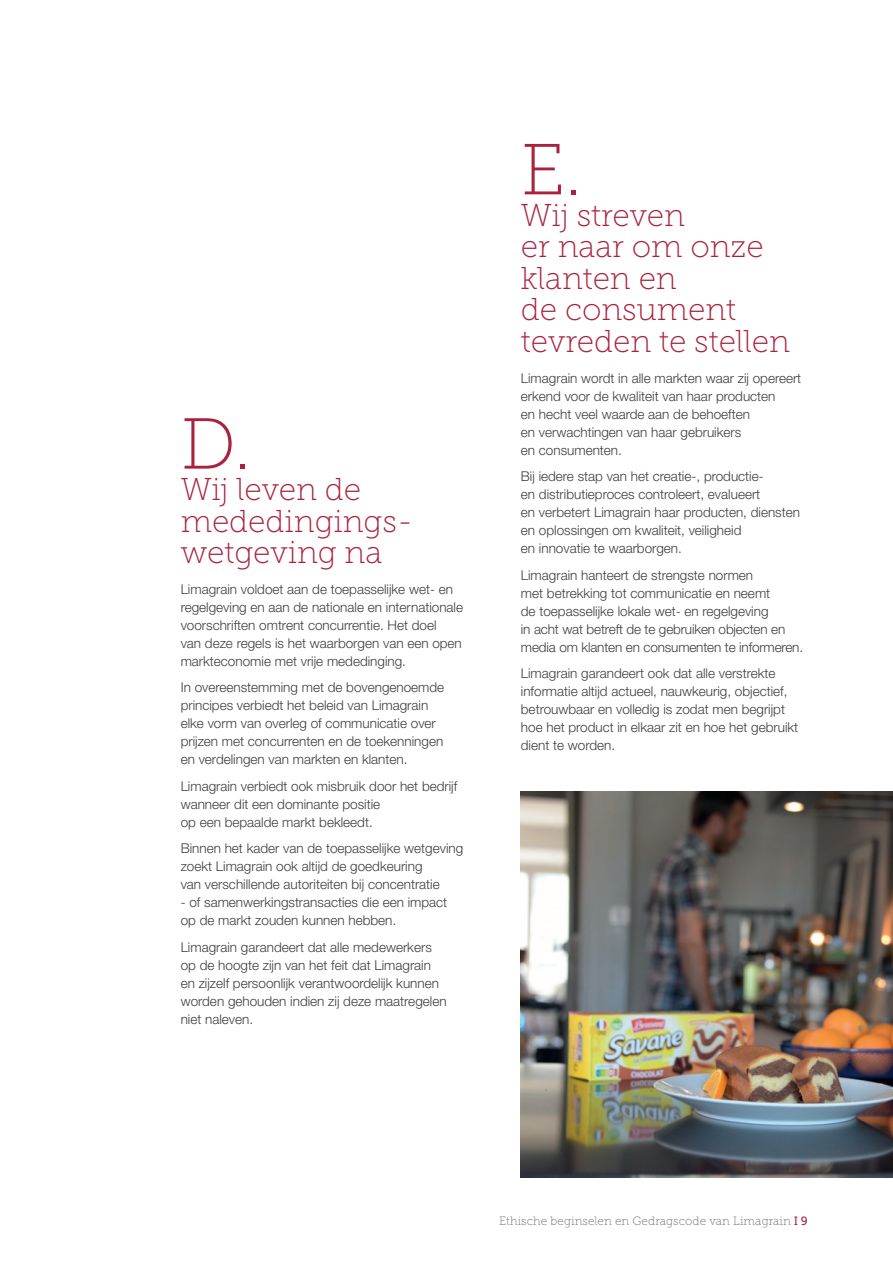
<style>
.page{position:relative;width:893px;height:1263px;background:#fff}
.page>*{position:absolute;margin:0;border:0;box-sizing:border-box;transform-origin:0 0}
.t1{font:72px "Museo Slab 100";color:#a9233d}
.t2{font:31.5px/31.5px "Museo Slab 100";color:#a9233d}
.t3{font:300 13.5px/18px "Helvetica Neue LT Std";color:#3e3e3f}
.t4{font:12px "Museo Slab 100";letter-spacing:.01em;color:#6c6d70}
.s1{font-family:"Museo 500";color:#a9233d}
.s2{font-family:"Museo Slab 500";color:#a9233d}
</style>
<div class="page">
<img style="left:521px;top:791px;width:372px;height:387px">
<h1 class="t1" style="left:181px;top:405px;width:72px">D.</h1>
<h2 class="t2" style="left:181px;top:474px;width:234px">Wij leven de mededingings&shy;wetgeving na</h2>
<p class="t3" style="left:181px;top:580px;width:284px">Limagrain voldoet aan de toepasselijke wet- en regelgeving en aan de nationale en internationale voorschriften omtrent concurrentie. Het doel<br>van deze regels is het waarborgen van een open markteconomie met vrije mededinging.</p>
<p class="t3" style="left:181px;top:678px;width:265px">In overeenstemming met de bovengenoemde principes verbiedt het beleid van Limagrain elke vorm van overleg of communicatie over prijzen met concurrenten en de toekenningen en verdelingen van markten en klanten.</p>
<p class="t3" style="left:181px;top:777px;width:278px">Limagrain verbiedt ook misbruik door het bedrijf wanneer dit een dominante positie<br>op een bepaalde markt bekleedt.</p>
<p class="t3" style="left:181px;top:839px;width:284px">Binnen het kader van de toepasselijke wetgeving zoekt Limagrain ook altijd de goedkeuring<br>van verschillende autoriteiten bij concentratie</p>
<p class="t3" style="left:181px;top:893px;width:268px">- of samenwerkingstransacties die een impact op de markt zouden kunnen hebben.</p>
<p class="t3" style="left:181px;top:938px;width:267px">Limagrain garandeert dat alle medewerkers op de hoogte zijn van het feit dat Limagrain en zijzelf persoonlijk verantwoordelijk kunnen worden gehouden indien zij deze maatregelen niet naleven.</p>
<h1 class="t1" style="left:521px;top:131px;width:63px">E.</h1>
<h2 class="t2" style="left:521px;top:199px;width:270px">Wij streven<br>er naar om onze klanten en<br>de consument tevreden te stellen</h2>
<p class="t3" style="left:521px;top:368px;width:282px">Limagrain wordt in alle markten waar zij opereert erkend voor de kwaliteit van haar producten<br>en hecht veel waarde aan de behoeften<br>en verwachtingen van haar gebruikers<br>en consumenten.</p>
<p class="t3" style="left:521px;top:467px;width:281px">Bij iedere stap van het creatie-, productie-<br>en distributieproces controleert, evalueert<br>en verbetert Limagrain haar producten, diensten en oplossingen om kwaliteit, veiligheid<br>en innovatie te waarborgen.</p>
<p class="t3" style="left:521px;top:565px;width:284px">Limagrain hanteert de strengste normen<br>met betrekking tot communicatie en neemt<br>de toepasselijke lokale wet- en regelgeving<br>in acht wat betreft de te gebruiken objecten en media om klanten en consumenten te informeren.</p>
<p class="t3" style="left:521px;top:664px;width:279px">Limagrain garandeert ook dat alle verstrekte informatie altijd actueel, nauwkeurig, objectief, betrouwbaar en volledig is zodat men begrijpt hoe het product in elkaar zit en hoe het gebruikt dient te worden.</p>
<p class="t4" style="left:499px;top:1214px;width:310px">Ethische beginselen en Gedragscode van Limagrain <span class="s1">I</span> <span class="s2">9</span></p>
</div>
